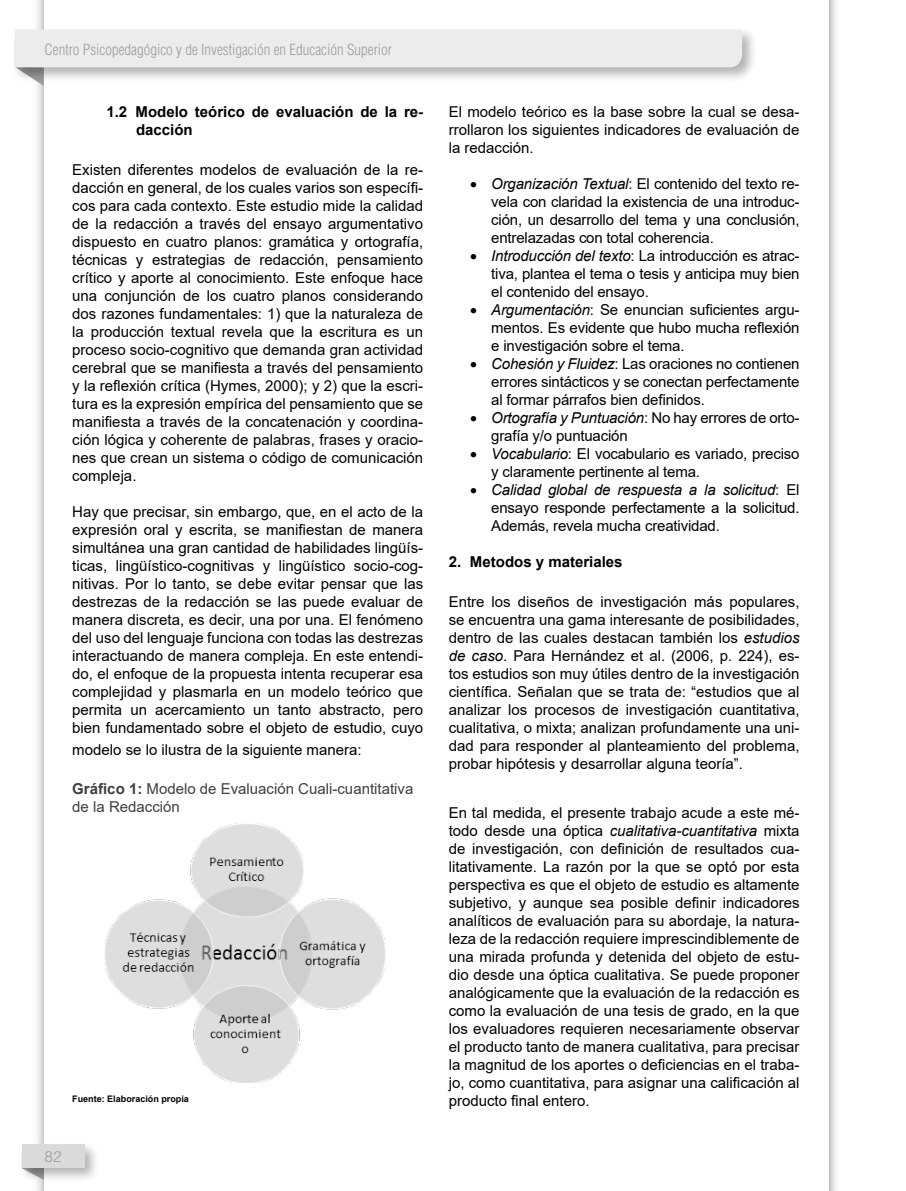
<style>
.page{position:relative;width:906px;height:1191px;background:#fff}
.page>*{position:absolute;margin:0;border:0;box-sizing:border-box;transform-origin:0 0}
.t1{font:300 15.3px "Helvetica LT Std";color:#9c9c9c}
.t2{font:15px/18px "Arial";letter-spacing:-.01em;color:#000;text-align:justify}
.t3{font:700 15px/18px "Arial";color:#000}
.t4{font:15px/18px "Arial";color:#3f3f3f}
.t5{font:300 condensed 15px "Helvetica LT Std";color:#9c9c9c}
.t6{font:700 9px "Arial";color:#000}
.s1{font-weight:700}
.s2{font-style:italic}
</style>
<div class="page">
<svg style="left:37px;top:0;width:7px;height:1191px"></svg>
<svg style="left:829px;top:0;width:8px;height:1191px"></svg>
<div style="left:12px;top:26px;width:745px;height:56px;background:#000;opacity:.3"></div>
<svg style="left:15px;top:29px;width:727px;height:57px"></svg>
<div style="left:19px;top:1141px;width:81px;height:42px;background:#000;opacity:.3"></div>
<div style="left:22px;top:1144px;width:62px;height:24px;background:#dadada"></div>
<img style="left:104px;top:824px;width:282px;height:258px">
<p class="t5" style="left:45px;top:40px;width:349px">Centro Psicopedagógico y de Investigación en Educación Superior</p>
<p class="t3" style="left:136px;top:103px;width:289px;text-indent:-30px">1.2 Modelo teórico de evaluación de la re&shy;dacción</p>
<p class="t2" style="left:72px;top:160px;width:352px">Existen diferentes modelos de evaluación de la re&shy;dacción en general, de los cuales varios son específi&shy;cos para cada contexto. Este estudio mide la calidad de la redacción a través del ensayo argumentativo dispuesto en cuatro planos: gramática y ortografía, técnicas y estrategias de redacción, pensamiento crítico y aporte al conocimiento. Este enfoque hace una conjunción de los cuatro planos considerando dos razones fundamentales: 1) que la naturaleza de la producción textual revela que la escritura es un proceso socio-cognitivo que demanda gran actividad cerebral que se manifiesta a través del pensamiento y la reflexión crítica (Hymes, 2000); y 2) que la escri&shy;tura es la expresión empírica del pensamiento que se manifiesta a través de la concatenación y coordina&shy;ción lógica y coherente de palabras, frases y oracio&shy;nes que crean un sistema o código de comunicación compleja.</p>
<p class="t2" style="left:72px;top:502px;width:352px">Hay que precisar, sin embargo, que, en el acto de la expresión oral y escrita, se manifiestan de manera simultánea una gran cantidad de habilidades lingüís&shy;ticas, lingüístico-cognitivas y lingüístico socio-cog&shy;nitivas. Por lo tanto, se debe evitar pensar que las destrezas de la redacción se las puede evaluar de manera discreta, es decir, una por una. El fenómeno del uso del lenguaje funciona con todas las destrezas interactuando de manera compleja. En este entendi&shy;do, el enfoque de la propuesta intenta recuperar esa complejidad y plasmarla en un modelo teórico que permita un acercamiento un tanto abstracto, pero bien fundamentado sobre el objeto de estudio, cuyo</p>
<p class="t2" style="left:72px;top:740px;width:291px">modelo se lo ilustra de la siguiente manera:</p>
<p class="t4" style="left:72px;top:780px;width:342px"><span class="s1">Gráfico 1:</span> Modelo de Evaluación Cuali-cuantitativa de la Redacción</p>
<p class="t6" style="left:72px;top:1092px;width:118px">Fuente: Elaboración propia</p>
<p class="t1" style="left:45px;top:1147px;width:19px">82</p>
<p class="t2" style="left:449px;top:103px;width:352px">El modelo teórico es la base sobre la cual se desa&shy;rrollaron los siguientes indicadores de evaluación de la redacción.</p>
<p class="t2" style="left:491px;top:175px;width:310px;text-indent:-21px">• <span class="s2">Organización Textual</span>: El contenido del texto re&shy;vela con claridad la existencia de una introduc&shy;ción, un desarrollo del tema y una conclusión, entrelazadas con total coherencia.</p>
<p class="t2" style="left:491px;top:247px;width:310px;text-indent:-21px">• <span class="s2">Introducción del texto</span>: La introducción es atrac&shy;tiva, plantea el tema o tesis y anticipa muy bien el contenido del ensayo.</p>
<p class="t2" style="left:491px;top:301px;width:310px;text-indent:-21px">• <span class="s2">Argumentación</span>: Se enuncian suficientes argu&shy;mentos. Es evidente que hubo mucha reflexión e investigación sobre el tema.</p>
<p class="t2" style="left:491px;top:355px;width:310px;text-indent:-21px">• <span class="s2">Cohesión y Fluidez</span>: Las oraciones no contienen errores sintácticos y se conectan perfectamente al formar párrafos bien definidos.</p>
<p class="t2" style="left:491px;top:409px;width:310px;text-indent:-21px">• <span class="s2">Ortografía y Puntuación</span>: No hay errores de orto&shy;grafía y/o puntuación</p>
<p class="t2" style="left:491px;top:445px;width:310px;text-indent:-21px">• <span class="s2">Vocabulario</span>: El vocabulario es variado, preciso y claramente pertinente al tema.</p>
<p class="t2" style="left:491px;top:481px;width:310px;text-indent:-21px">• <span class="s2">Calidad global de respuesta a la solicitud</span>: El ensayo responde perfectamente a la solicitud.<br>Además, revela mucha creatividad.</p>
<p class="t3" style="left:449px;top:553px;width:175px">2. Metodos y materiales</p>
<p class="t2" style="left:449px;top:592px;width:352px">Entre los diseños de investigación más populares, se encuentra una gama interesante de posibilidades, dentro de las cuales destacan también los <span class="s2">estudios de caso</span>. Para Hernández et al. (2006, p. 224), es&shy;tos estudios son muy útiles dentro de la investigación científica. Señalan que se trata de: “estudios que al analizar los procesos de investigación cuantitativa, cualitativa, o mixta; analizan profundamente una uni&shy;dad para responder al planteamiento del problema, probar hipótesis y desarrollar alguna teoría”.</p>
<p class="t2" style="left:449px;top:803px;width:352px">En tal medida, el presente trabajo acude a este mé&shy;todo desde una óptica <span class="s2">cualitativa-cuantitativa</span> mixta de investigación, con definición de resultados cua&shy;litativamente. La razón por la que se optó por esta perspectiva es que el objeto de estudio es altamente subjetivo, y aunque sea posible definir indicadores analíticos de evaluación para su abordaje, la natura&shy;leza de la redacción requiere imprescindiblemente de una mirada profunda y detenida del objeto de estu&shy;dio desde una óptica cualitativa. Se puede proponer analógicamente que la evaluación de la redacción es como la evaluación de una tesis de grado, en la que los evaluadores requieren necesariamente observar el producto tanto de manera cualitativa, para precisar la magnitud de los aportes o deficiencias en el traba&shy;jo, como cuantitativa, para asignar una calificación al producto final entero.</p>
</div>
